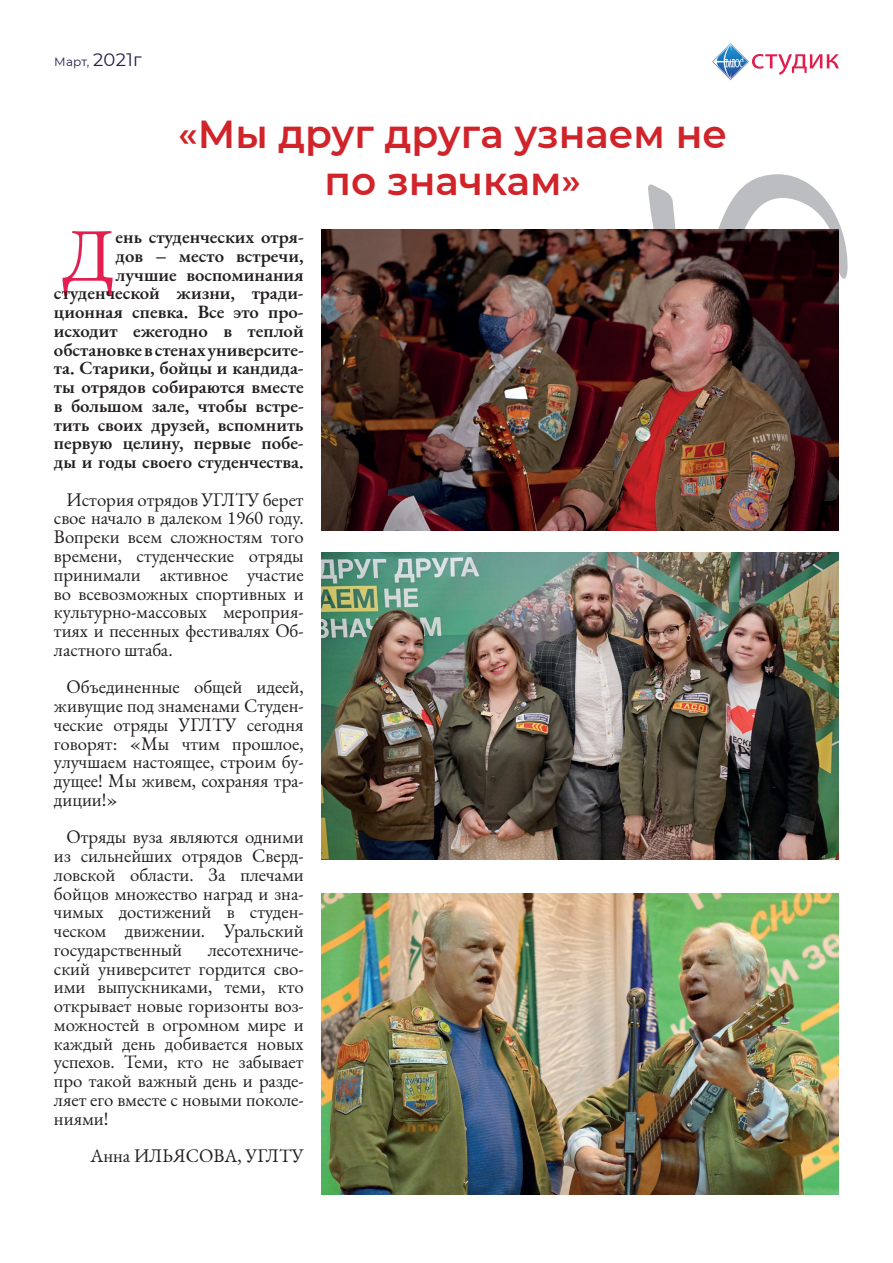
<style>
.page{position:relative;width:893px;height:1263px;background:#fff}
.page>*{position:absolute;margin:0;border:0;box-sizing:border-box;transform-origin:0 0}
.t1{font:300px "EB Garamond";color:#bcbdc0}
.t2{font:75.9px "EB Garamond";color:#e21f4e}
.t3{font:600 39px/46.8px "Montserrat";color:#d1232a;text-align:center}
.t4{font:18.75px/18.8px "EB Garamond";color:#231f20;text-align:justify}
.t5{font:600 18.75px/18.8px "EB Garamond";color:#231f20;text-align:right}
.t6{font:12px "Montserrat";color:#221c48}
.s1{font-size:18px}
</style>
<div class="page">
<svg style="left:752px;top:54px;width:87px;height:21px"></svg>
<img style="left:712px;top:43px;width:37px;height:37px">
<img style="left:322px;top:230px;width:517px;height:300px">
<img style="left:322px;top:553px;width:517px;height:306px">
<img style="left:322px;top:893px;width:517px;height:301px">
<p class="t6" style="left:54px;top:54px;width:89px">Март, <span class="s1">2021г</span></p>
<h3 class="t3" style="left:178px;top:109px;width:551px">«Мы друг друга узнаем не по значкам»</h3>
<h1 class="t1" style="left:541px;top:300px;width:145px;rotate:-90deg">5</h1>
<h2 class="t2" style="left:62px;top:206px;width:55px">Д</h2>
<p class="t5" style="left:54px;top:227px;width:251px">ень студенческих отря-<br>дов – место встречи, лучшие воспоминания студенческой жизни, тради&shy;ционная спевка. Все это про&shy;исходит ежегодно в теплой обстановке в стенах университе&shy;та. Старики, бойцы и кандида&shy;ты отрядов собираются вместе в большом зале, чтобы встре&shy;тить своих друзей, вспомнить первую целину, первые побе&shy;ды и годы своего студенчества.</p>
<p class="t4" style="left:54px;top:490px;width:251px;text-indent:13px">История отрядов УГЛТУ берет свое начало в далеком 1960 году.<br>Вопреки всем сложностям того времени, студенческие отряды принимали активное участие во всевозможных спортивных и культурно-массовых мероприя&shy;тиях и песенных фестивалях Об&shy;ластного штаба.</p>
<p class="t4" style="left:54px;top:678px;width:251px;text-indent:13px">Объединенные общей идеей, живущие под знаменами Студен&shy;ческие отряды УГЛТУ сегодня говорят: «Мы чтим прошлое, улучшаем настоящее, строим бу&shy;дущее! Мы живем, сохраняя тра&shy;диции!»</p>
<p class="t4" style="left:54px;top:828px;width:251px;text-indent:13px">Отряды вуза являются одними из сильнейших отрядов Сверд&shy;ловской области. За плечами бойцов множество наград и зна&shy;чимых достижений в студен&shy;ческом движении. Уральский государственный</p>
<p class="t4" style="left:54px;top:940px;width:251px;text-indent:154px">лесотехниче&shy;ский университет гордится сво&shy;ими выпускниками, теми, кто открывает новые горизонты воз&shy;можностей в огромном мире и каждый день добивается новых успехов. Теми, кто не забывает про такой важный день и разде&shy;ляет его вместе с новыми поколе&shy;ниями!</p>
<p class="t4" style="left:90px;top:1146px;width:215px">Анна ИЛЬЯСОВА, УГЛТУ</p>
</div>
